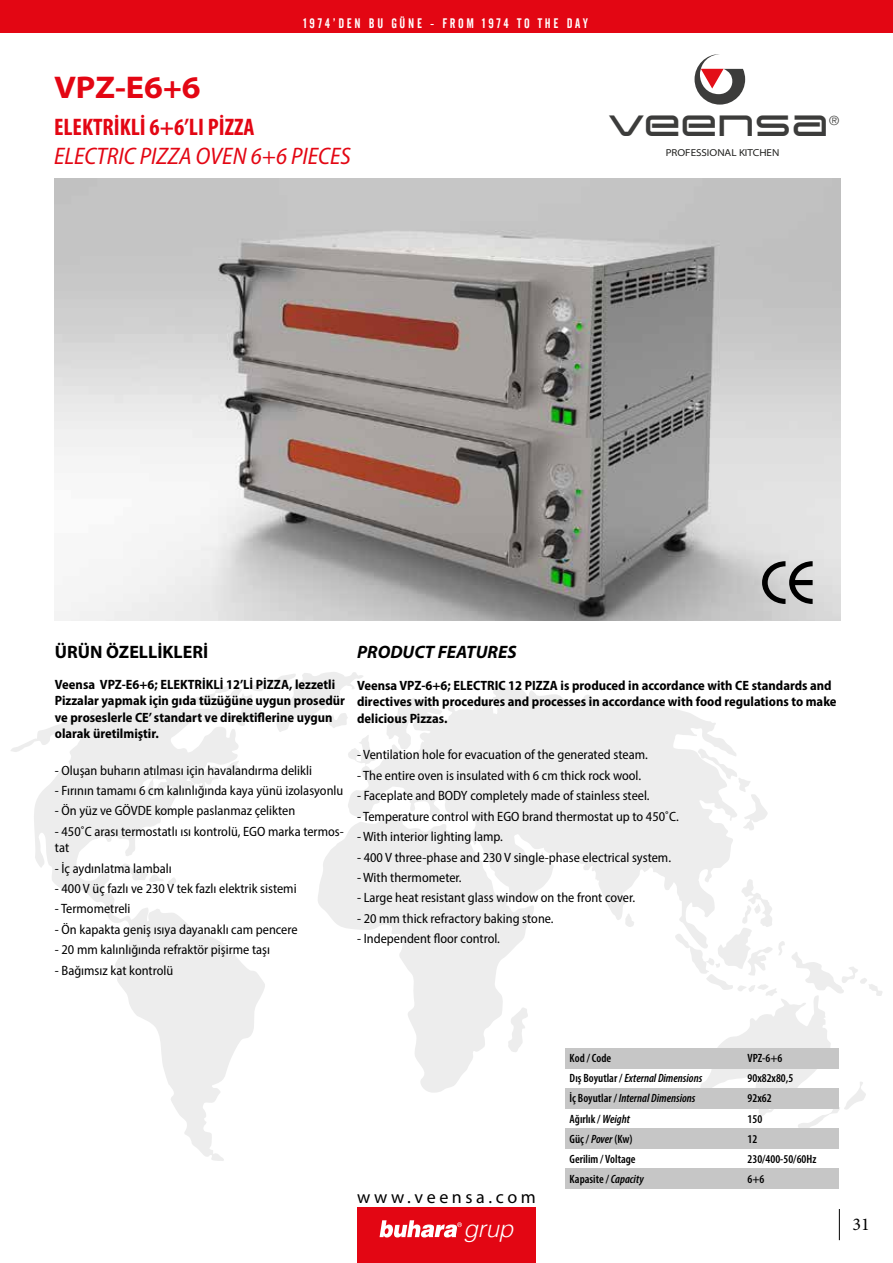
<style>
.page{position:relative;width:893px;height:1263px;background:#fff}
.page>*{position:absolute;margin:0;border:0;box-sizing:border-box;transform-origin:0 0}
.t1{font:700 39.15px "Expansiva";color:#3c3c3b}
.t2{font:700 semi-expanded 31.5px "Myriad Pro";color:#e30613}
.t3{font:italic semi-condensed 24px "Myriad Pro";color:#e30613}
.t4{font:700 condensed 24px "Myriad Pro";color:#e30613}
.t5{font:italic 300 23.55px "Helvetica";color:#fff}
.t6{font:italic 700 18px "Myriad Pro";color:#000}
.t7{font:700 18px "Myriad Pro";color:#000}
.t8{font:18px "Myriad Pro";letter-spacing:.2em;color:#000}
.t9{font:18px "Minion Pro";color:#000}
.t10{font:semi-condensed 13.5px/16.2px "Myriad Pro";color:#000}
.t11{font:700 semi-condensed 13.5px/16.2px "Myriad Pro";color:#000}
.t12{font:13.5px "Alternate Gothic No 2 BT";letter-spacing:.2em;color:#fff}
.t13{font:300 12.6px "Helvetica";color:#3c3c3b}
.t14{font:600 condensed 12px/20.2px "Myriad Pro";color:#000}
.t15{font:semi-expanded 10.05px "Myriad Pro";color:#1e1e1c}
.s1{font-style:italic}
</style>
<div class="page">
<div style="left:0;top:0;width:893px;height:33px;background:#e30613"></div>
<svg style="left:695px;top:54px;width:50px;height:51px"></svg>
<hr style="left:839px;top:1209px;width:1px;height:31px;background:#000">
<div style="left:357px;top:1207px;width:179px;height:56px;background:#e30613"></div>
<svg style="left:380px;top:1220px;width:82px;height:17px"></svg>
<svg style="left:11px;top:701px;width:254px;height:460px"></svg>
<svg style="left:223px;top:760px;width:18px;height:16px"></svg>
<svg style="left:192px;top:672px;width:171px;height:61px"></svg>
<svg style="left:115px;top:862px;width:62px;height:23px"></svg>
<svg style="left:314px;top:682px;width:419px;height:411px;fill:#ededed"></svg>
<svg style="left:507px;top:1007px;width:22px;height:46px"></svg>
<svg style="left:625px;top:913px;width:10px;height:15px"></svg>
<svg style="left:697px;top:748px;width:71px;height:82px"></svg>
<svg style="left:674px;top:879px;width:208px;height:249px"></svg>
<img style="left:55px;top:179px;width:786px;height:442px">
<svg style="left:762px;top:561px;width:51px;height:43px;background:#8c8c8c"></svg>
<div style="left:566px;top:1048px;width:273px;height:20px;background:#c6c6c6"></div>
<div style="left:566px;top:1088px;width:273px;height:20px;background:#c6c6c6"></div>
<div style="left:566px;top:1128px;width:273px;height:20px;background:#c6c6c6"></div>
<div style="left:566px;top:1168px;width:273px;height:20px;background:#c6c6c6"></div>
<p class="t12" style="left:303px;top:16px;width:286px">1974’DEN BU GÜNE - FROM 1974 TO THE DAY</p>
<h2 class="t2" style="left:54px;top:67px;width:148px">VPZ-E6+6</h2>
<h3 class="t4" style="left:54px;top:112px;width:202px">ELEKTRİKLİ 6+6’LI PİZZA</h3>
<h3 class="t3" style="left:54px;top:141px;width:298px">ELECTRIC PIZZA OVEN 6+6 PIECES</h3>
<h1 class="t1" style="left:609px;top:97px;width:223px">veensa</h1>
<p class="t13" style="left:829px;top:110px;width:12px">®</p>
<p class="t15" style="left:666px;top:146px;width:115px">PROFESSIONAL KITCHEN</p>
<h3 class="t7" style="left:55px;top:640px;width:155px">ÜRÜN ÖZELLİKLERİ</h3>
<p class="t11" style="left:55px;top:676px;width:292px">Veensa VPZ-E6+6; ELEKTRİKLİ 12’Lİ PİZZA, lezzetli Pizzalar yapmak için gıda tüzüğüne uygun prosedür ve proseslerle CE’ standart ve direktiflerine uygun olarak üretilmiştir.</p>
<p class="t10" style="left:55px;top:762px;width:259px">- Oluşan buharın atılması için havalandırma delikli</p>
<p class="t10" style="left:55px;top:782px;width:290px">- Fırının tamamı 6 cm kalınlığında kaya yünü izolasyonlu</p>
<p class="t10" style="left:55px;top:803px;width:242px">- Ön yüz ve GÖVDE komple paslanmaz çelikten</p>
<p class="t10" style="left:55px;top:823px;width:290px">- 450˚C arası termostatlı ısı kontrolü, EGO marka termos&shy;tat</p>
<p class="t10" style="left:55px;top:860px;width:118px">- İç aydınlatma lambalı</p>
<p class="t10" style="left:55px;top:880px;width:243px">- 400 V üç fazlı ve 230 V tek fazlı elektrik sistemi</p>
<p class="t10" style="left:55px;top:901px;width:77px">- Termometreli</p>
<p class="t10" style="left:55px;top:921px;width:244px">- Ön kapakta geniş ısıya dayanaklı cam pencere</p>
<p class="t10" style="left:55px;top:941px;width:217px">- 20 mm kalınlığında refraktör pişirme taşı</p>
<p class="t10" style="left:55px;top:962px;width:120px">- Bağımsız kat kontrolü</p>
<h3 class="t6" style="left:357px;top:640px;width:161px">PRODUCT FEATURES</h3>
<p class="t11" style="left:357px;top:677px;width:481px">Veensa VPZ-6+6; ELECTRIC 12 PIZZA is produced in accordance with CE standards and directives with procedures and processes in accordance with food regulations to make delicious Pizzas.</p>
<p class="t10" style="left:357px;top:746px;width:292px">- Ventilation hole for evacuation of the generated steam.</p>
<p class="t10" style="left:357px;top:767px;width:286px">- The entire oven is insulated with 6 cm thick rock wool.</p>
<p class="t10" style="left:357px;top:787px;width:294px">- Faceplate and BODY completely made of stainless steel.</p>
<p class="t10" style="left:357px;top:808px;width:323px">- Temperature control with EGO brand thermostat up to 450˚C.</p>
<p class="t10" style="left:357px;top:828px;width:147px">- With interior lighting lamp.</p>
<p class="t10" style="left:357px;top:849px;width:316px">- 400 V three-phase and 230 V single-phase electrical system.</p>
<p class="t10" style="left:357px;top:869px;width:106px">- With thermometer.</p>
<p class="t10" style="left:357px;top:889px;width:280px">- Large heat resistant glass window on the front cover.</p>
<p class="t10" style="left:357px;top:910px;width:198px">- 20 mm thick refractory baking stone.</p>
<p class="t10" style="left:357px;top:930px;width:144px">- Independent floor control.</p>
<h3 class="t8" style="left:357px;top:1186px;width:180px">www.veensa.com</h3>
<p class="t14" style="left:570px;top:1047px;width:134px">Kod / Code<br>Dış Boyutlar / <span class="s1">External Dimensions<br></span>İç Boyutlar / <span class="s1">Internal Dimensions<br></span>Ağırlık / <span class="s1">Weight<br></span>Güç / <span class="s1">Pover</span> (Kw)<br>Gerilim / Voltage<br>Kapasite / <span class="s1">Capacity</span></p>
<p class="t14" style="left:747px;top:1047px;width:70px">VPZ-6+6<br>90x82x80,5<br>92x62<br>150<br>12<br>230/400-50/60Hz<br>6+6</p>
<h3 class="t5" style="left:463px;top:1208px;width:51px">grup</h3>
<h3 class="t9" style="left:852px;top:1212px;width:19px">31</h3>
</div>
